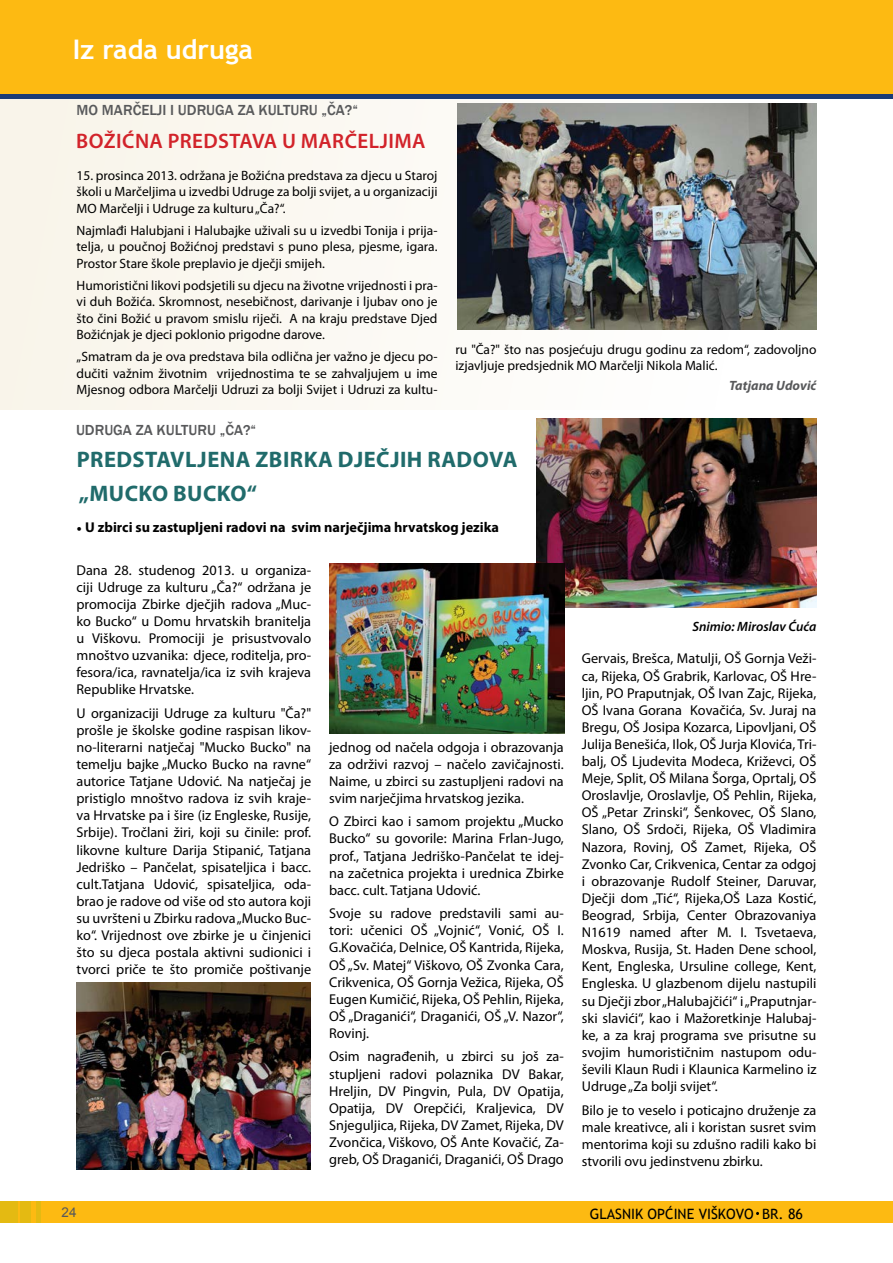
<style>
.page{position:relative;width:893px;height:1263px;background:#fff}
.page>*{position:absolute;margin:0;border:0;box-sizing:border-box;transform-origin:0 0}
.t1{font:700 27px "Trebuchet MS";color:#fff}
.t2{font:700 22.5px "Myriad Pro";letter-spacing:.02em;color:#206b6b}
.t3{font:700 22.5px "Myriad Pro";letter-spacing:.04em;color:#206b6b}
.t4{font:600 21px "Myriad Pro";letter-spacing:.02em;color:#d2232a}
.t5{font:500 15px "Franklin Gothic";color:#58595b}
.t6{font:14.25px/17.1px "Myriad Pro";color:#000;text-align:justify}
.t7{font:700 14.25px "Myriad Pro";color:#000}
.t8{font:14.25px "Trebuchet MS";color:#000}
.t9{font:13.5px/16.2px "Myriad Pro";color:#000;text-align:justify}
.t10{font:italic 600 13.5px "Myriad Pro";color:#000}
.t11{font:italic 700 13.5px "Myriad Pro";color:#58595b}
.t12{font:13.5px "Arial";color:#58595b}
.s1{font-family:"Minion Pro";font-weight:400}
</style>
<div class="page">
<div style="left:0;top:0;width:893px;height:94px;background:#fdba12"></div>
<div style="left:0;top:94px;width:893px;height:5px;background:#1a3b75"></div>
<div style="left:0;top:1202px;width:893px;height:21px;background:#fdba12"></div>
<hr style="left:36px;top:1202px;width:4px;height:21px;background:#e4ba12">
<div style="left:21px;top:1202px;width:10px;height:21px;background:#e4ba12"></div>
<div style="left:0;top:1202px;width:17px;height:21px;background:#e4ba12"></div>
<div style="left:0;top:99px;width:891px;height:311px;background:linear-gradient(to right,#f9f4ea,#fff)"></div>
<img style="left:536px;top:418px;width:280px;height:190px">
<img style="left:77px;top:982px;width:233px;height:188px">
<img style="left:330px;top:563px;width:234px;height:170px">
<img style="left:457px;top:103px;width:359px;height:227px">
<h1 class="t1" style="left:73px;top:33px;width:182px">Iz rada udruga</h1>
<p class="t5" style="left:77px;top:100px;width:283px">MO MARČELJI I UDRUGA ZA KULTURU „ČA?“</p>
<h3 class="t4" style="left:76px;top:127px;width:351px">BOŽIĆNA PREDSTAVA U MARČELJIMA</h3>
<p class="t9" style="left:77px;top:167px;width:362px">15. prosinca 2013. održana je Božićna predstava za djecu u Staroj školi u Marčeljima u izvedbi Udruge za bolji svijet, a u organizaciji MO Marčelji i Udruge za kulturu „Ča?“.</p>
<p class="t9" style="left:77px;top:222px;width:362px">Najmlađi Halubjani i Halubajke uživali su u izvedbi Tonija i prija&shy;telja, u poučnoj Božićnoj predstavi s puno plesa, pjesme, igara.<br>Prostor Stare škole preplavio je dječji smijeh.</p>
<p class="t9" style="left:77px;top:277px;width:362px">Humoristični likovi podsjetili su djecu na životne vrijednosti i pra&shy;vi duh Božića. Skromnost, nesebičnost, darivanje i ljubav ono je što čini Božić u pravom smislu riječi. A na kraju predstave Djed Božićnjak je djeci poklonio prigodne darove.</p>
<p class="t9" style="left:77px;top:348px;width:362px">„Smatram da je ova predstava bila odlična jer važno je djecu po&shy;dučiti važnim životnim vrijednostima te se zahvaljujem u ime Mjesnog odbora Marčelji Udruzi za bolji Svijet i Udruzi za kultu-</p>
<p class="t9" style="left:455px;top:341px;width:362px">ru "Ča?" što nas posjećuju drugu godinu za redom“, zadovoljno izjavljuje predsjednik MO Marčelji Nikola Malić.</p>
<p class="t11" style="left:729px;top:377px;width:89px">Tatjana Udović</p>
<p class="t5" style="left:76px;top:421px;width:182px">UDRUGA ZA KULTURU „ČA?“</p>
<h2 class="t2" style="left:77px;top:445px;width:70px">Predstav</h2>
<h2 class="t2" style="left:185px;top:445px;width:111px">ljena Zbirka</h2>
<h2 class="t2" style="left:338px;top:445px;width:166px">dječjih radova</h2>
<h2 class="t3" style="left:79px;top:478px;width:180px">„Mucko Bucko“</h2>
<p class="t7" style="left:77px;top:518px;width:424px"><span class="s1">•</span> u zbirci su zastupljeni radovi na svim narječjima hrvatskog jezika</p>
<p class="t6" style="left:77px;top:561px;width:236px">Dana 28. studenog 2013. u organiza&shy;ciji Udruge za kulturu „Ča?“ održana je promocija Zbirke dječjih radova „Muc&shy;ko Bucko“ u Domu hrvatskih branitelja u Viškovu. Promociji je prisustvovalo mnoštvo uzvanika: djece, roditelja, pro&shy;fesora/ica, ravnatelja/ica iz svih krajeva Republike Hrvatske.</p>
<p class="t6" style="left:77px;top:704px;width:236px">U organizaciji Udruge za kulturu "Ča?" prošle je školske godine raspisan likov&shy;no-literarni natječaj "Mucko Bucko" na temelju bajke „Mucko Bucko na ravne“ autorice Tatjane Udović. Na natječaj je pristiglo mnoštvo radova iz svih kraje&shy;va Hrvatske pa i šire (iz Engleske, Rusije, Srbije). Tročlani žiri, koji su činile: prof. likovne kulture Darija Stipanić, Tatjana Jedriško – Pančelat, spisateljica i bacc. cult.Tatjana Udović, spisateljica, oda&shy;brao je radove od više od sto autora koji su uvršteni u Zbirku radova „Mucko Buc&shy;ko“. Vrijednost ove zbirke je u činjenici što su djeca postala aktivni sudionici i tvorci priče te što promiče poštivanje</p>
<p class="t6" style="left:329px;top:738px;width:236px">jednog od načela odgoja i obrazovanja za održivi razvoj – načelo zavičajnosti.<br>Naime, u zbirci su zastupljeni radovi na svim narječjima hrvatskog jezika.</p>
<p class="t6" style="left:329px;top:813px;width:236px">O Zbirci kao i samom projektu „Mucko Bucko“ su govorile: Marina Frlan-Jugo, prof., Tatjana Jedriško-Pančelat te idej&shy;na začetnica projekta i urednica Zbirke bacc. cult. Tatjana Udović.</p>
<p class="t6" style="left:329px;top:905px;width:236px">Svoje su radove predstavili sami au&shy;tori: učenici OŠ „Vojnić“, Vonić, OŠ I.<br>G.Kovačića, Delnice, OŠ Kantrida, Rijeka, OŠ „Sv. Matej“ Viškovo, OŠ Zvonka Cara, Crikvenica, OŠ Gornja Vežica, Rijeka, OŠ Eugen Kumičić, Rijeka, OŠ Pehlin, Rijeka, OŠ „Draganići“, Draganići, OŠ „V. Nazor“, Rovinj.</p>
<p class="t6" style="left:329px;top:1048px;width:236px">Osim nagrađenih, u zbirci su još za&shy;stupljeni radovi polaznika DV Bakar, Hreljin, DV Pingvin, Pula, DV Opatija, Opatija, DV Orepčići, Kraljevica, DV Snjeguljica, Rijeka, DV Zamet, Rijeka, DV Zvončica, Viškovo, OŠ Ante Kovačić, Za&shy;greb, OŠ Draganići, Draganići, OŠ Drago</p>
<p class="t10" style="left:692px;top:618px;width:126px">Snimio: Miroslav Ćuća</p>
<p class="t6" style="left:582px;top:650px;width:236px">Gervais, Brešca, Matulji, OŠ Gornja Veži&shy;ca, Rijeka, OŠ Grabrik, Karlovac, OŠ Hre&shy;ljin, PO Praputnjak, OŠ Ivan Zajc, Rijeka, OŠ Ivana Gorana Kovačića, Sv. Juraj na Bregu, OŠ Josipa Kozarca, Lipovljani, OŠ Julija Benešića, Ilok, OŠ Jurja Klovića, Tri&shy;balj, OŠ Ljudevita Modeca, Križevci, OŠ Meje, Split, OŠ Milana Šorga, Oprtalj, OŠ Oroslavlje, Oroslavlje, OŠ Pehlin, Rijeka, OŠ „Petar Zrinski“, Šenkovec, OŠ Slano, Slano, OŠ Srdoči, Rijeka, OŠ Vladimira Nazora, Rovinj, OŠ Zamet, Rijeka, OŠ Zvonko Car, Crikvenica, Centar za odgoj i obrazovanje Rudolf Steiner, Daruvar, Dječji dom „Tić“, Rijeka,OŠ Laza Kostić, Beograd, Srbija, Center Obrazovaniya N1619 named after M. I. Tsvetaeva, Moskva, Rusija, St. Haden Dene school, Kent, Engleska, Ursuline college, Kent, Engleska. U glazbenom dijelu nastupili su Dječji zbor „Halubajčići“ i „Praputnjar&shy;ski slavići“, kao i Mažoretkinje Halubaj&shy;ke, a za kraj programa sve prisutne su svojim humorističnim nastupom odu&shy;ševili Klaun Rudi i Klaunica Karmelino iz Udruge „Za bolji svijet“.</p>
<p class="t6" style="left:582px;top:1101px;width:236px">Bilo je to veselo i poticajno druženje za male kreativce, ali i koristan susret svim mentorima koji su zdušno radili kako bi stvorili ovu jedinstvenu zbirku.</p>
<p class="t12" style="left:62px;top:1203px;width:17px">2424</p>
<p class="t8" style="left:590px;top:1205px;width:146px">GLASNIK OPĆINE VIŠKOVO</p>
<p class="t8" style="left:762px;top:1205px;width:42px">BR. 86</p>
</div>
